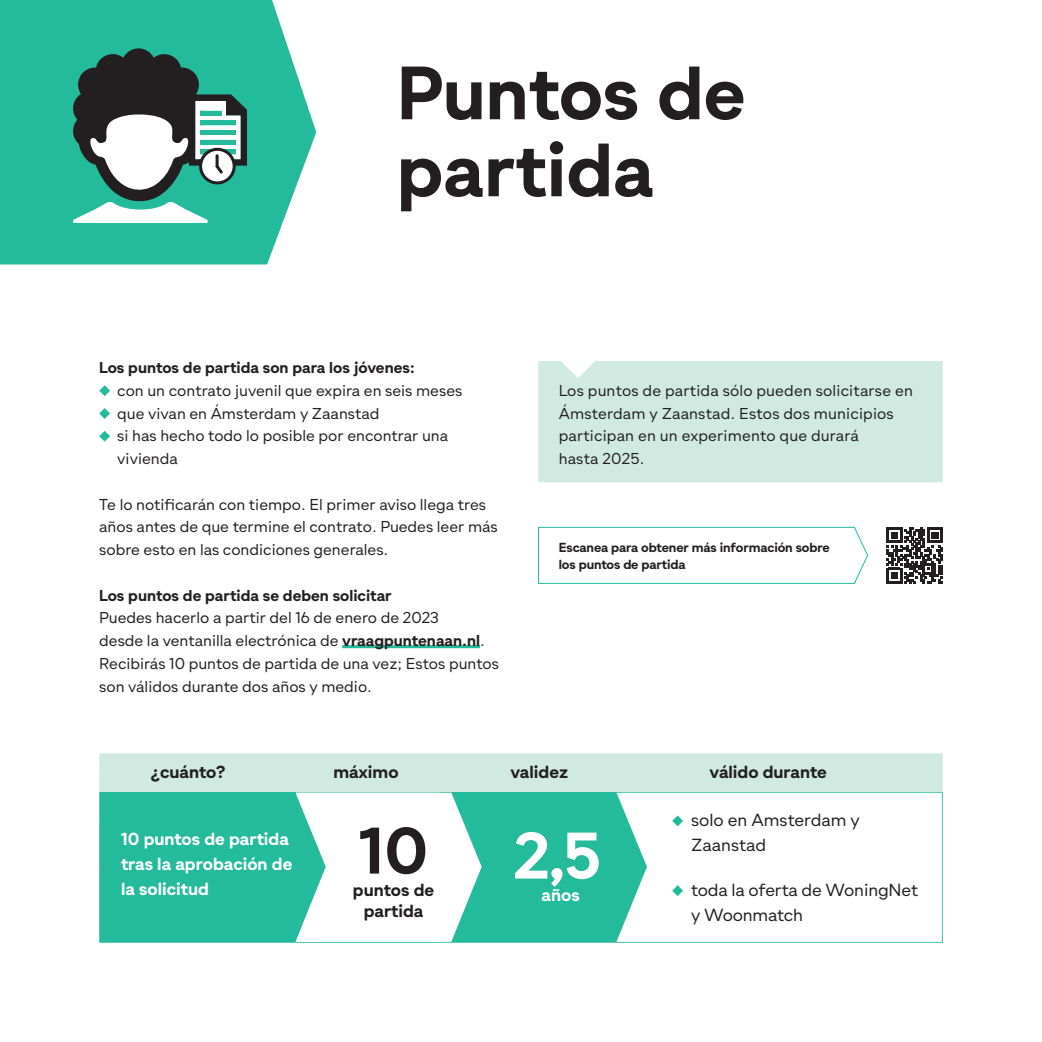
<style>
.page{position:relative;width:1042px;height:1042px;background:#fff}
.page>*{position:absolute;margin:0;border:0;box-sizing:border-box;transform-origin:0 0}
.t1{font:700 75.25px/77px "Gramatika";color:#231f20}
.t2{font:700 65.62px "Gramatika";color:#fff}
.t3{font:700 65.62px "Gramatika";color:#231f20}
.t4{font:17.5px/25.2px "Gramatika";letter-spacing:-.01em;color:#231f20}
.t5{font:700 17.5px/25.2px "Gramatika";color:#fff}
.t6{font:700 17.5px/21px "Gramatika";color:#231f20;text-align:center}
.t7{font:15.75px/22.8px "Gramatika";color:#231f20}
.t8{font:700 15.75px "Gramatika";color:#231f20}
.t9{font:700 13.12px/17.5px "Gramatika";letter-spacing:-.01em;color:#231f20}
.s1{font-weight:700}
</style>
<div class="page">
<svg style="left:0;top:0;width:316px;height:264px;background:#3dc3a8"></svg>
<svg style="left:99px;top:792px;width:844px;height:151px;fill:#24bb9d"></svg>
<svg style="left:296px;top:793px;width:186px;height:149px"></svg>
<div style="left:99px;top:753px;width:844px;height:39px;background:#d0eae1"></div>
<svg style="left:672px;top:815px;width:11px;height:11px"></svg>
<svg style="left:672px;top:885px;width:11px;height:11px"></svg>
<hr style="left:1041px;top:0;width:1px;height:1042px;background:#fcd3c2">
<svg style="left:1041px;top:0;width:1px;height:149px"></svg>
<svg style="left:72px;top:48px;width:175px;height:174px"></svg>
<hr style="left:342px;top:645px;width:138px;height:3px;background:#24bb9d">
<svg style="left:99px;top:385px;width:11px;height:11px"></svg>
<svg style="left:99px;top:408px;width:11px;height:11px"></svg>
<svg style="left:99px;top:431px;width:11px;height:11px"></svg>
<div style="left:538px;top:361px;width:405px;height:121px;background:#d0eae1"></div>
<svg style="left:538px;top:526px;width:330px;height:58px"></svg>
<svg style="left:886px;top:527px;width:57px;height:56px"></svg>
<h1 class="t1" style="left:397px;top:56px;width:350px">Puntos de partida</h1>
<p class="t8" style="left:99px;top:356px;width:317px">Los puntos de partida son para los jóvenes:</p>
<p class="t7" style="left:117px;top:379px;width:347px">con un contrato juvenil que expira en seis meses que vivan en Ámsterdam y Zaanstad<br>si has hecho todo lo posible por encontrar una vivienda</p>
<p class="t7" style="left:99px;top:493px;width:400px">Te lo notificarán con tiempo. El primer aviso llega tres años antes de que termine el contrato. Puedes leer más sobre esto en las condiciones generales.</p>
<p class="t8" style="left:99px;top:583px;width:294px">Los puntos de partida se deben solicitar</p>
<p class="t7" style="left:99px;top:607px;width:401px">Puedes hacerlo a partir del 16 de enero de 2023<br>desde la ventanilla electrónica de <span class="s1">vraagpuntenaan.nl</span>.<br>Recibirás 10 puntos de partida de una vez; Estos puntos son válidos durante dos años y medio.</p>
<p class="t7" style="left:559px;top:379px;width:356px">Los puntos de partida sólo pueden solicitarse en Ámsterdam y Zaanstad. Estos dos municipios participan en un experimento que durará<br>hasta 2025.</p>
<p class="t9" style="left:559px;top:539px;width:272px">Escanea para obtener más información sobre los puntos de partida</p>
<p class="t6" style="left:151px;top:762px;width:76px">¿cuánto?</p>
<p class="t6" style="left:333px;top:762px;width:67px">máximo</p>
<p class="t6" style="left:510px;top:762px;width:59px">validez</p>
<p class="t6" style="left:709px;top:762px;width:119px">válido durante</p>
<p class="t5" style="left:121px;top:826px;width:173px">10 puntos de partida tras la aprobación de la solicitud</p>
<h2 class="t3" style="left:359px;top:802px;width:71px">10</h2>
<p class="t6" style="left:353px;top:879px;width:83px">puntos de partida</p>
<h2 class="t2" style="left:513px;top:807px;width:89px">2,5</h2>
<p class="t5" style="left:541px;top:882px;width:40px">años</p>
<p class="t4" style="left:691px;top:807px;width:170px">solo en Amsterdam y<br>Zaanstad</p>
<p class="t4" style="left:691px;top:877px;width:228px">toda la oferta de WoningNet y Woonmatch</p>
</div>
